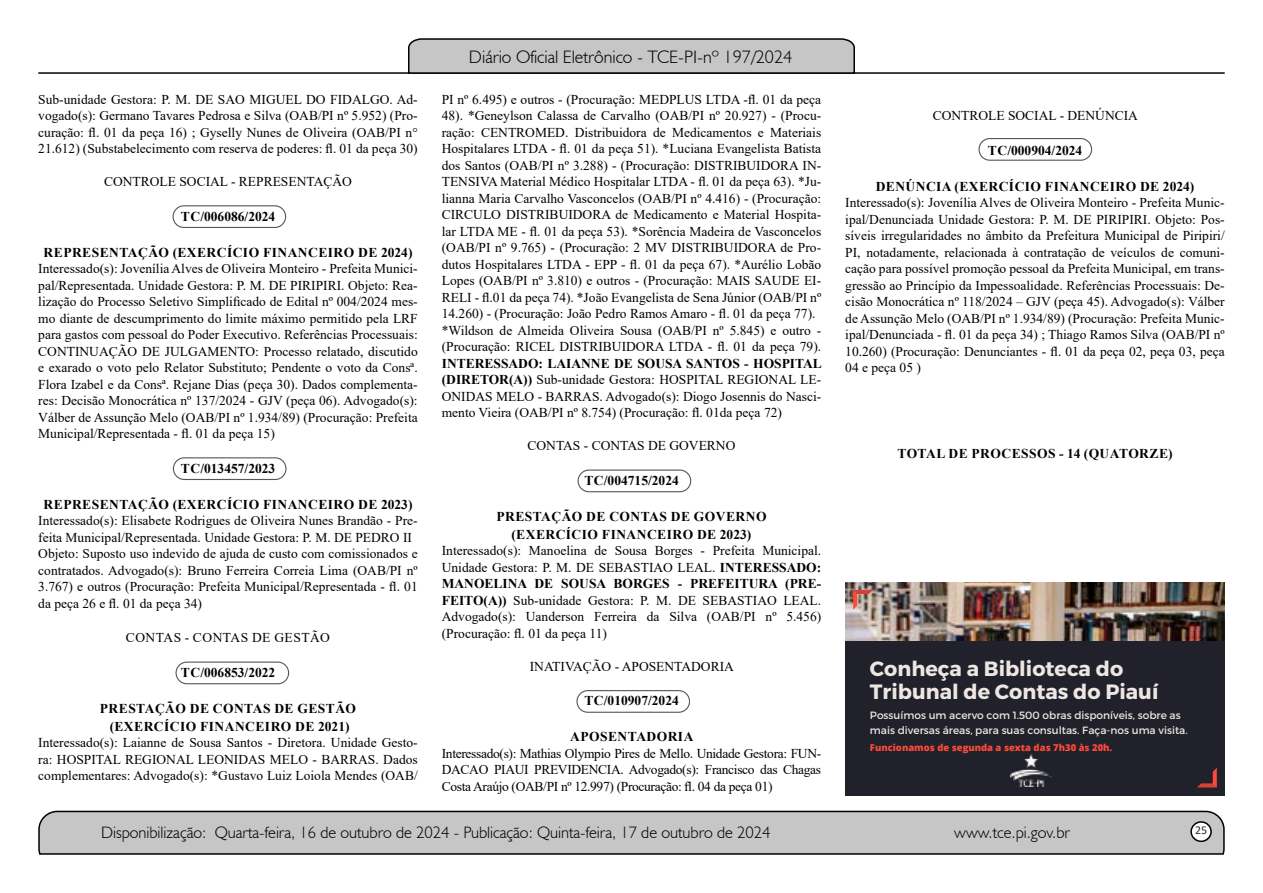
<style>
.page{position:relative;width:1263px;height:893px;background:#fff}
.page>*{position:absolute;margin:0;border:0;box-sizing:border-box;transform-origin:0 0}
.t1{font:700 20.7px/22.5px "Montserrat";color:#ede6e2}
.t2{font:300 18px "Humanist 521 BT";color:#000}
.t3{font:300 16.5px "Humanist 521 BT";color:#000}
.t4{font:13.5px/16.5px "Times New Roman";color:#000;text-align:justify}
.t5{font:700 13.5px/18px "Times New Roman";letter-spacing:.035em;color:#000;text-align:center}
.t6{font:700 13.5px "Times New Roman";color:#000}
.t7{font:13.5px "Times New Roman";letter-spacing:.035em;color:#000}
.t8{font:12px "Calibri";color:#212d4c}
.t9{font:10.5px/14.7px "Montserrat";color:#ede6e2}
.t10{font:800 9.45px "Open Sans";color:#ff4a3b}
.s1{font-weight:700}
</style>
<div class="page">
<svg style="left:38px;top:810px;width:1187px;height:45px"></svg>
<div style="left:1191px;top:822px;width:20px;height:19px;background:#fff;border-radius:50%"></div>
<div style="left:1190px;top:821px;width:22px;height:21px;border:2px solid #000;border-radius:50%"></div>
<hr style="left:38px;top:72px;width:1187px;height:2px;background:#000">
<svg style="left:407px;top:38px;width:449px;height:36px"></svg>
<div style="left:172px;top:205px;width:114px;height:23px;border:1px solid #575756;border-radius:11px"></div>
<div style="left:173px;top:457px;width:113px;height:23px;border:1px solid #575756;border-radius:11px"></div>
<div style="left:175px;top:662px;width:114px;height:22px;border:1px solid #575756;border-radius:11px"></div>
<div style="left:577px;top:470px;width:114px;height:22px;border:1px solid #575756;border-radius:11px"></div>
<div style="left:576px;top:690px;width:114px;height:23px;border:1px solid #575756;border-radius:11px"></div>
<div style="left:978px;top:138px;width:114px;height:23px;border:1px solid #575756;border-radius:11px"></div>
<div style="left:845px;top:582px;width:380px;height:213px;background:#20212a"></div>
<img style="left:845px;top:582px;width:380px;height:58px">
<svg style="left:853px;top:590px;width:20px;height:20px"></svg>
<svg style="left:1197px;top:768px;width:20px;height:19px"></svg>
<img style="left:1010px;top:755px;width:41px;height:31px">
<p class="t4" style="left:38px;top:91px;width:381px">Sub-unidade Gestora: P. M. DE SAO MIGUEL DO FIDALGO. Ad&shy;vogado(s): Germano Tavares Pedrosa e Silva (OAB/PI nº 5.952) (Pro&shy;curação: fl. 01 da peça 16) ; Gyselly Nunes de Oliveira (OAB/PI n° 21.612) (Substabelecimento com reserva de poderes: fl. 01 da peça 30)</p>
<p class="t4" style="left:104px;top:173px;width:249px">CONTROLE SOCIAL - REPRESENTAÇÃO</p>
<p class="t6" style="left:181px;top:206px;width:96px">TC/006086/2024</p>
<p class="t5" style="left:44px;top:243px;width:370px">REPRESENTAÇÃO (EXERCÍCIO FINANCEIRO DE 2024)</p>
<p class="t4" style="left:38px;top:260px;width:381px">Interessado(s): Jovenília Alves de Oliveira Monteiro - Prefeita Munici&shy;pal/Representada. Unidade Gestora: P. M. DE PIRIPIRI. Objeto: Rea&shy;lização do Processo Seletivo Simplificado de Edital nº 004/2024 mes&shy;mo diante de descumprimento do limite máximo permitido pela LRF para gastos com pessoal do Poder Executivo. Referências Processuais:<br>CONTINUAÇÃO DE JULGAMENTO: Processo relatado, discutido e exarado o voto pelo Relator Substituto; Pendente o voto da Consª.<br>Flora Izabel e da Consª. Rejane Dias (peça 30). Dados complementa&shy;res: Decisão Monocrática nº 137/2024 - GJV (peça 06). Advogado(s):<br>Válber de Assunção Melo (OAB/PI nº 1.934/89) (Procuração: Prefeita Municipal/Representada - fl. 01 da peça 15)</p>
<p class="t6" style="left:181px;top:458px;width:96px">TC/013457/2023</p>
<p class="t5" style="left:44px;top:495px;width:370px">REPRESENTAÇÃO (EXERCÍCIO FINANCEIRO DE 2023)</p>
<p class="t4" style="left:38px;top:512px;width:381px;text-align:left">Interessado(s): Elisabete Rodrigues de Oliveira Nunes Brandão - Pre&shy;feita Municipal/Representada. Unidade Gestora: P. M. DE PEDRO II Objeto: Suposto uso indevido de ajuda de custo com comissionados e contratados. Advogado(s): Bruno Ferreira Correia Lima (OAB/PI nº 3.767) e outros (Procuração: Prefeita Municipal/Representada - fl. 01 da peça 26 e fl. 01 da peça 34)</p>
<p class="t7" style="left:126px;top:628px;width:206px">CONTAS - CONTAS DE GESTÃO</p>
<p class="t6" style="left:181px;top:662px;width:96px">TC/006853/2022</p>
<p class="t5" style="left:100px;top:699px;width:258px">PRESTAÇÃO DE CONTAS DE GESTÃO (EXERCÍCIO FINANCEIRO DE 2021)</p>
<p class="t4" style="left:38px;top:734px;width:381px">Interessado(s): Laianne de Sousa Santos - Diretora. Unidade Gesto&shy;ra: HOSPITAL REGIONAL LEONIDAS MELO - BARRAS. Dados complementares: Advogado(s): *Gustavo Luiz Loiola Mendes (OAB/</p>
<h2 class="t2" style="left:469px;top:46px;width:325px">Diário Oficial Eletrônico - TCE-PI-nº 197/2024</h2>
<p class="t4" style="left:442px;top:91px;width:381px;text-align:left">PI nº 6.495) e outros - (Procuração: MEDPLUS LTDA -fl. 01 da peça 48). *Geneylson Calassa de Carvalho (OAB/PI nº 20.927) - (Procu&shy;ração: CENTROMED. Distribuidora de Medicamentos e Materiais Hospitalares LTDA - fl. 01 da peça 51). *Luciana Evangelista Batista dos Santos (OAB/PI nº 3.288) - (Procuração: DISTRIBUIDORA IN-TENSIVA Material Médico Hospitalar LTDA - fl. 01 da peça 63). *Ju&shy;lianna Maria Carvalho Vasconcelos (OAB/PI nº 4.416) - (Procuração:<br>CIRCULO DISTRIBUIDORA de Medicamento e Material Hospita&shy;lar LTDA ME - fl. 01 da peça 53). *Sorência Madeira de Vasconcelos (OAB/PI nº 9.765) - (Procuração: 2 MV DISTRIBUIDORA de Pro&shy;dutos Hospitalares LTDA - EPP - fl. 01 da peça 67). *Aurélio Lobão Lopes (OAB/PI nº 3.810) e outros - (Procuração: MAIS SAUDE EI-RELI - fl.01 da peça 74). *João Evangelista de Sena Júnior (OAB/PI nº 14.260) - (Procuração: João Pedro Ramos Amaro - fl. 01 da peça 77). *Wildson de Almeida Oliveira Sousa (OAB/PI nº 5.845) e outro - (Procuração: RICEL DISTRIBUIDORA LTDA - fl. 01 da peça 79).</p>
<p class="t4" style="left:442px;top:354px;width:382px"><span class="s1">INTERESSADO: LAIANNE DE SOUSA SANTOS - HOSPITAL (DIRETOR(A))</span> Sub-unidade Gestora: HOSPITAL REGIONAL LE-ONIDAS MELO - BARRAS. Advogado(s): Diogo Josennis do Nasci&shy;mento Vieira (OAB/PI nº 8.754) (Procuração: fl. 01da peça 72)</p>
<p class="t4" style="left:528px;top:437px;width:209px">CONTAS - CONTAS DE GOVERNO</p>
<p class="t6" style="left:584px;top:470px;width:96px">TC/004715/2024</p>
<p class="t5" style="left:496px;top:507px;width:272px">PRESTAÇÃO DE CONTAS DE GOVERNO (EXERCÍCIO FINANCEIRO DE 2023)</p>
<p class="t4" style="left:442px;top:542px;width:381px">Interessado(s): Manoelina de Sousa Borges - Prefeita Municipal.<br>Unidade Gestora: P. M. DE SEBASTIAO LEAL. <span class="s1">INTERESSADO:<br>MANOELINA DE SOUSA BORGES - PREFEITURA (PRE-FEITO(A))</span> Sub-unidade Gestora: P. M. DE SEBASTIAO LEAL.<br>Advogado(s): Uanderson Ferreira da Silva (OAB/PI nº 5.456) (Procuração: fl. 01 da peça 11)</p>
<p class="t4" style="left:530px;top:657px;width:206px">INATIVAÇÃO - APOSENTADORIA</p>
<p class="t6" style="left:584px;top:691px;width:96px">TC/010907/2024</p>
<p class="t5" style="left:570px;top:727px;width:125px">APOSENTADORIA</p>
<p class="t4" style="left:442px;top:744px;width:381px">Interessado(s): Mathias Olympio Pires de Mello. Unidade Gestora: FUN-DACAO PIAUI PREVIDENCIA. Advogado(s): Francisco das Chagas Costa Araújo (OAB/PI nº 12.997) (Procuração: fl. 04 da peça 01)</p>
<p class="t4" style="left:933px;top:107px;width:207px">CONTROLE SOCIAL - DENÚNCIA</p>
<p class="t6" style="left:988px;top:140px;width:96px">TC/000904/2024</p>
<p class="t5" style="left:876px;top:177px;width:320px">DENÚNCIA (EXERCÍCIO FINANCEIRO DE 2024)</p>
<p class="t4" style="left:845px;top:194px;width:381px">Interessado(s): Jovenília Alves de Oliveira Monteiro - Prefeita Munic&shy;ipal/Denunciada Unidade Gestora: P. M. DE PIRIPIRI. Objeto: Pos&shy;síveis irregularidades no âmbito da Prefeitura Municipal de Piripiri/ PI, notadamente, relacionada à contratação de veículos de comuni&shy;cação para possível promoção pessoal da Prefeita Municipal, em trans&shy;gressão ao Princípio da Impessoalidade. Referências Processuais: De&shy;cisão Monocrática nº 118/2024 – GJV (peça 45). Advogado(s): Válber de Assunção Melo (OAB/PI nº 1.934/89) (Procuração: Prefeita Munic&shy;ipal/Denunciada - fl. 01 da peça 34) ; Thiago Ramos Silva (OAB/PI nº 10.260) (Procuração: Denunciantes - fl. 01 da peça 02, peça 03, peça 04 e peça 05 )</p>
<p class="t5" style="left:897px;top:444px;width:277px">TOTAL DE PROCESSOS - 14 (QUATORZE)</p>
<h1 class="t1" style="left:870px;top:658px;width:290px">Conheça a Biblioteca do<br>Tribunal de Contas do Piauí</h1>
<p class="t9" style="left:870px;top:708px;width:319px">Possuímos um acervo com 1.500 obras disponíveis, sobre as mais diversas áreas, para suas consultas. Faça-nos uma visita.</p>
<p class="t10" style="left:870px;top:740px;width:244px">Funcionamos de segunda a sexta das 7h30 às 20h.</p>
<p class="t3" style="left:101px;top:822px;width:671px">Disponibilização: Quarta-feira, 16 de outubro de 2024 - Publicação: Quinta-feira, 17 de outubro de 2024</p>
<p class="t3" style="left:954px;top:822px;width:117px">www.tce.pi.gov.br</p>
<p class="t8" style="left:1195px;top:821px;width:14px">25</p>
</div>
